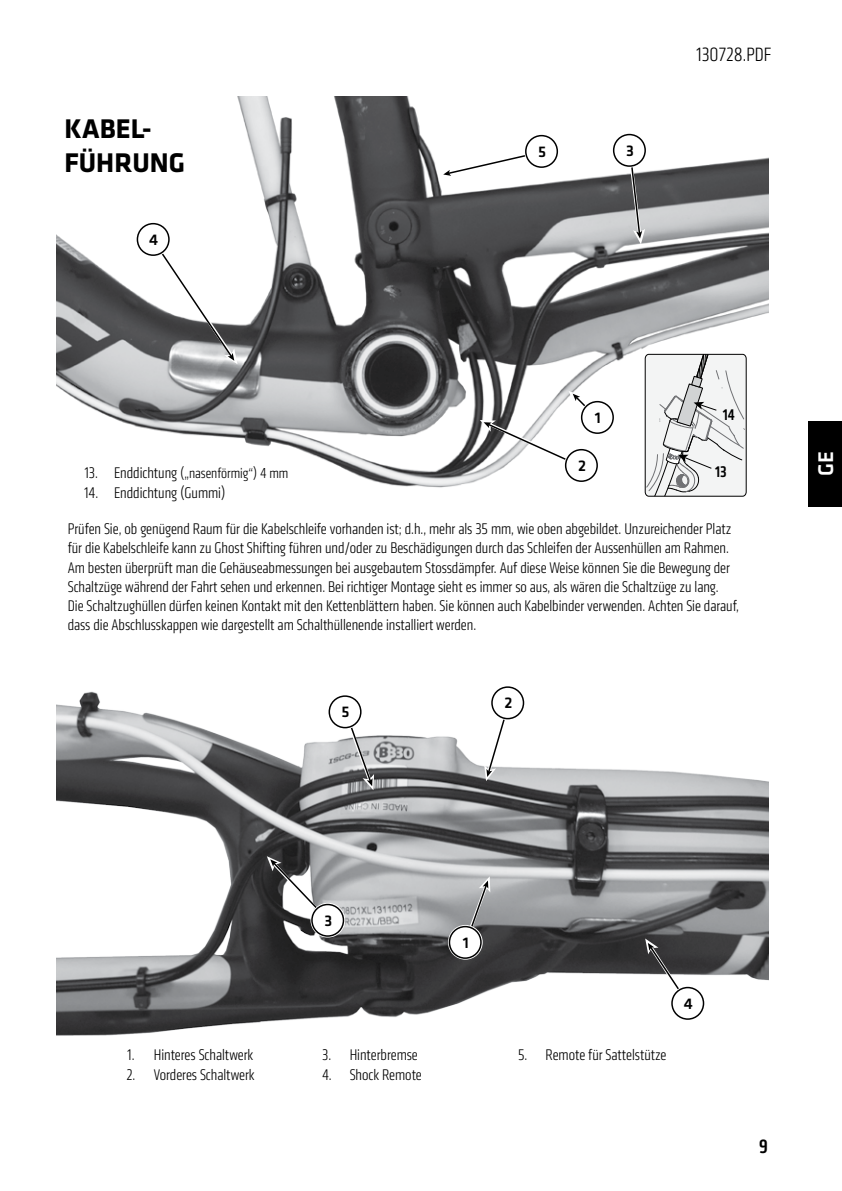
<style>
.page{position:relative;width:842px;height:1191px;background:#fff}
.page>*{position:absolute;margin:0;border:0;box-sizing:border-box;transform-origin:0 0}
.t1{font:700 28px/33.6px "Klavika Basic";color:#000}
.t2{font:500 22px "Klavika Basic";color:#fff}
.t3{font:300 condensed 20px "Klavika";color:#000}
.t4{font:500 condensed 20px "Klavika";color:#000}
.t5{font:300 condensed 16px/19.2px "Klavika";color:#000}
.t6{font:500 16px "Klavika Basic";color:#000}
.t7{font:500 condensed 16px "Klavika";color:#000}
.t8{font:300 condensed 15px "Klavika";color:#000}
.s1{font-size:16px}
</style>
<div class="page">
<img style="left:57px;top:96px;width:711px;height:392px">
<img style="left:57px;top:688px;width:711px;height:348px">
<svg style="left:149px;top:236px;width:89px;height:128px"></svg>
<svg style="left:137px;top:223px;width:33px;height:33px"></svg>
<div style="left:136px;top:222px;width:35px;height:35px;border:2px solid #fff;border-radius:50%"></div>
<div style="left:137px;top:224px;width:32px;height:31px;background:#fff;border-radius:50%"></div>
<div style="left:137px;top:223px;width:33px;height:33px;border:2px solid #000;border-radius:50%"></div>
<svg style="left:581px;top:401px;width:33px;height:33px"></svg>
<div style="left:580px;top:400px;width:35px;height:35px;border:2px solid #fff;border-radius:50%"></div>
<div style="left:582px;top:401px;width:31px;height:32px;background:#fff;border-radius:50%"></div>
<div style="left:581px;top:401px;width:33px;height:33px;border:2px solid #000;border-radius:50%"></div>
<svg style="left:438px;top:148px;width:107px;height:30px"></svg>
<svg style="left:525px;top:135px;width:33px;height:33px"></svg>
<div style="left:524px;top:134px;width:35px;height:35px;border:2px solid #fff;border-radius:50%"></div>
<div style="left:526px;top:136px;width:31px;height:31px;background:#fff;border-radius:50%"></div>
<div style="left:525px;top:135px;width:33px;height:33px;border:2px solid #000;border-radius:50%"></div>
<svg style="left:626px;top:159px;width:19px;height:85px"></svg>
<svg style="left:613px;top:134px;width:33px;height:33px"></svg>
<div style="left:612px;top:133px;width:35px;height:35px;border:2px solid #fff;border-radius:50%"></div>
<div style="left:614px;top:134px;width:31px;height:32px;background:#fff;border-radius:50%"></div>
<div style="left:613px;top:134px;width:33px;height:33px;border:2px solid #000;border-radius:50%"></div>
<svg style="left:480px;top:391px;width:122px;height:79px"></svg>
<svg style="left:565px;top:449px;width:33px;height:33px"></svg>
<div style="left:564px;top:448px;width:35px;height:35px;border:2px solid #fff;border-radius:50%"></div>
<div style="left:566px;top:449px;width:31px;height:32px;background:#fff;border-radius:50%"></div>
<div style="left:565px;top:449px;width:33px;height:33px;border:2px solid #000;border-radius:50%"></div>
<svg style="left:484px;top:699px;width:27px;height:82px"></svg>
<svg style="left:491px;top:686px;width:33px;height:33px"></svg>
<div style="left:490px;top:685px;width:35px;height:35px;border:2px solid #fff;border-radius:50%"></div>
<div style="left:492px;top:687px;width:31px;height:31px;background:#fff;border-radius:50%"></div>
<div style="left:491px;top:686px;width:33px;height:33px;border:2px solid #000;border-radius:50%"></div>
<svg style="left:461px;top:876px;width:29px;height:70px;background:#97999b"></svg>
<svg style="left:449px;top:925px;width:33px;height:34px"></svg>
<div style="left:448px;top:925px;width:35px;height:34px;border:2px solid #fff;border-radius:50%"></div>
<div style="left:449px;top:926px;width:32px;height:32px;background:#fff;border-radius:50%"></div>
<div style="left:449px;top:925px;width:33px;height:34px;border:2px solid #000;border-radius:50%"></div>
<svg style="left:341px;top:708px;width:33px;height:82px"></svg>
<svg style="left:329px;top:695px;width:33px;height:33px"></svg>
<div style="left:328px;top:694px;width:35px;height:35px;border:2px solid #fff;border-radius:50%"></div>
<div style="left:329px;top:696px;width:32px;height:31px;background:#fff;border-radius:50%"></div>
<div style="left:328px;top:695px;width:34px;height:33px;border:2px solid #000;border-radius:50%"></div>
<svg style="left:645px;top:938px;width:47px;height:70px"></svg>
<svg style="left:671px;top:986px;width:33px;height:33px"></svg>
<div style="left:670px;top:985px;width:35px;height:35px;border:2px solid #fff;border-radius:50%"></div>
<div style="left:672px;top:987px;width:31px;height:32px;background:#fff;border-radius:50%"></div>
<div style="left:671px;top:986px;width:33px;height:33px;border:2px solid #000;border-radius:50%"></div>
<svg style="left:267px;top:856px;width:65px;height:69px"></svg>
<svg style="left:311px;top:903px;width:33px;height:33px"></svg>
<div style="left:310px;top:902px;width:35px;height:35px;border:2px solid #fff;border-radius:50%"></div>
<div style="left:312px;top:904px;width:31px;height:32px;background:#fff;border-radius:50%"></div>
<div style="left:311px;top:903px;width:33px;height:33px;border:2px solid #000;border-radius:50%"></div>
<svg style="left:644px;top:353px;width:103px;height:144px"></svg>
<svg style="left:73px;top:461px;width:248px;height:27px"></svg>
<div style="left:808px;top:421px;width:34px;height:85px;background:#000"></div>
<h1 class="t1" style="left:64px;top:111px;width:122px">KABEL-<br>FÜHRUNG</h1>
<p class="t6" style="left:149px;top:229px;width:11px">4</p>
<p class="t6" style="left:538px;top:141px;width:10px">5</p>
<p class="t6" style="left:626px;top:140px;width:9px">3</p>
<p class="t3" style="left:696px;top:44px;width:77px">130728.PDF</p>
<p class="t8" style="left:84px;top:465px;width:205px"><span class="s1">13. Enddichtung</span> („nasenförmig“) 4 mm</p>
<p class="t5" style="left:84px;top:484px;width:143px">14. Enddichtung (Gummi)</p>
<p class="t6" style="left:595px;top:407px;width:8px">1</p>
<p class="t6" style="left:578px;top:455px;width:10px">2</p>
<p class="t7" style="left:723px;top:404px;width:14px">14</p>
<p class="t7" style="left:715px;top:461px;width:13px">13</p>
<p class="t5" style="left:68px;top:519px;width:673px">Prüfen Sie, ob genügend Raum für die Kabelschleife vorhanden ist; d.h., mehr als 35 mm, wie oben abgebildet. Unzureichender Platz für die Kabelschleife kann zu Ghost Shifting führen und/oder zu Beschädigungen durch das Schleifen der Aussenhüllen am Rahmen.<br>Am besten überprüft man die Gehäuseabmessungen bei ausgebautem Stossdämpfer. Auf diese Weise können Sie die Bewegung der Schaltzüge während der Fahrt sehen und erkennen. Bei richtiger Montage sieht es immer so aus, als wären die Schaltzüge zu lang.<br>Die Schaltzughüllen dürfen keinen Kontakt mit den Kettenblättern haben. Sie können auch Kabelbinder verwenden. Achten Sie darauf, dass die Abschlusskappen wie dargestellt am Schalthüllenende installiert werden.</p>
<p class="t6" style="left:342px;top:701px;width:10px">5</p>
<p class="t6" style="left:504px;top:692px;width:10px">2</p>
<h2 class="t2" style="left:811px;top:476px;width:26px;rotate:-90deg">GE</h2>
<p class="t5" style="left:127px;top:1045px;width:127px">1. Hinteres Schaltwerk</p>
<p class="t5" style="left:126px;top:1065px;width:130px">2. Vorderes Schaltwerk</p>
<p class="t6" style="left:324px;top:909px;width:9px">3</p>
<p class="t5" style="left:322px;top:1045px;width:97px">3. Hinterbremse</p>
<p class="t5" style="left:322px;top:1065px;width:101px">4. Shock Remote</p>
<p class="t6" style="left:463px;top:931px;width:8px">1</p>
<p class="t5" style="left:518px;top:1045px;width:150px">5. Remote für Sattelstütze</p>
<p class="t6" style="left:684px;top:992px;width:11px">4</p>
<p class="t4" style="left:759px;top:1133px;width:10px">9</p>
</div>
